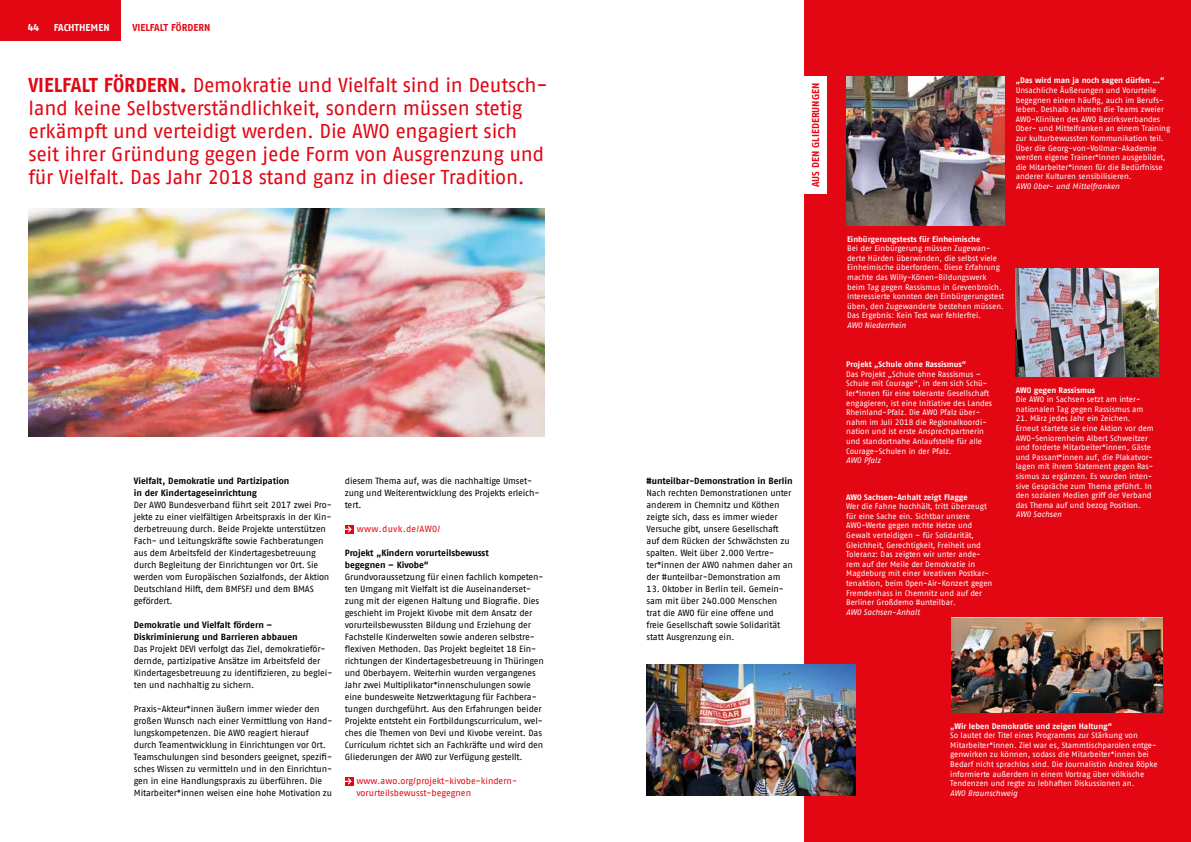
<style>
.page{position:relative;width:1191px;height:842px;background:#fff}
.page>*{position:absolute;margin:0;border:0;box-sizing:border-box;transform-origin:0 0}
.t1{font:20px/23px "AWO Fago Office";letter-spacing:-.01em;color:#e30613}
.t2{font:700 10px "AWO Fago Office";color:#e30613}
.t3{font:700 10px "AWO Fago Office";color:#fff}
.t4{font:9px/12px "AWO Fago Office";letter-spacing:-.01em;color:#000}
.t5{font:700 9px/12px "AWO Fago Office";letter-spacing:-.005em;color:#000}
.t6{font:9px/12px "AWO Fago Office";color:#e30613}
.t7{font:9px "AWO Fago Office";letter-spacing:.03em;color:#e30613}
.t8{font:8px/9.6px "AWO Fago Office";color:#fff}
.t9{font:700 8px "AWO Fago Office";color:#fff}
.t10{font:italic 8px "AWO Fago Office";letter-spacing:-.005em;color:#fff}
.s1{font-weight:700}
</style>
<div class="page">
<div style="left:345px;top:525px;width:9px;height:9px;background:#e30613"></div>
<svg style="left:345px;top:526px;width:7px;height:7px"></svg>
<div style="left:345px;top:777px;width:9px;height:9px;background:#e30613"></div>
<svg style="left:345px;top:778px;width:7px;height:7px"></svg>
<div style="left:804px;top:0;width:387px;height:842px;background:#e30613"></div>
<div style="left:804px;top:76px;width:23px;height:118px;background:#fff"></div>
<img style="left:646px;top:664px;width:209px;height:132px">
<img style="left:846px;top:76px;width:158px;height:150px">
<img style="left:951px;top:618px;width:211px;height:94px">
<img style="left:1015px;top:268px;width:143px;height:108px">
<img style="left:28px;top:208px;width:516px;height:228px">
<div style="left:0;top:0;width:121px;height:40px;background:#e30613"></div>
<p class="t3" style="left:28px;top:21px;width:13px">44</p>
<p class="t3" style="left:54px;top:21px;width:57px">FACHTHEMEN</p>
<p class="t2" style="left:132px;top:21px;width:80px">VIELFALT FÖRDERN</p>
<p class="t1" style="left:28px;top:74px;width:521px"><span class="s1">VIELFALT FÖRDERN.</span> Demokratie und Vielfalt sind in Deutsch&shy;land keine Selbstverständlichkeit, sondern müssen stetig erkämpft und verteidigt werden. Die AWO engagiert sich seit ihrer Gründung gegen jede Form von Ausgrenzung und für Vielfalt. Das Jahr 2018 stand ganz in dieser Tradition.</p>
<p class="t5" style="left:134px;top:475px;width:157px">Vielfalt, Demokratie und Partizipation in der Kindertageseinrichtung</p>
<p class="t4" style="left:134px;top:499px;width:199px">Der AWO Bundesverband führt seit 2017 zwei Pro&shy;jekte zu einer vielfältigen Arbeitspraxis in der Kin&shy;derbetreuung durch. Beide Projekte unterstützen Fach- und Leitungskräfte sowie Fachberatungen aus dem Arbeitsfeld der Kindertagesbetreuung durch Begleitung der Einrichtungen vor Ort. Sie werden vom Europäischen Sozialfonds, der Aktion Deutschland Hilft, dem BMFSFJ und dem BMAS gefördert.</p>
<p class="t5" style="left:134px;top:619px;width:165px">Demokratie und Vielfalt fördern –<br>Diskriminierung und Barrieren abbauen</p>
<p class="t4" style="left:134px;top:643px;width:200px">Das Projekt DEVI verfolgt das Ziel, demokratieför&shy;dernde, partizipative Ansätze im Arbeitsfeld der Kindertagesbetreuung zu identifizieren, zu beglei&shy;ten und nachhaltig zu sichern.</p>
<p class="t4" style="left:134px;top:703px;width:200px">Praxis-Akteur*innen äußern immer wieder den großen Wunsch nach einer Vermittlung von Hand&shy;lungskompetenzen. Die AWO reagiert hierauf durch Teamentwicklung in Einrichtungen vor Ort.<br>Teamschulungen sind besonders geeignet, spezifi&shy;sches Wissen zu vermitteln und in den Einrichtun&shy;gen in eine Handlungspraxis zu überführen. Die Mitarbeiter*innen weisen eine hohe Motivation zu</p>
<p class="t4" style="left:345px;top:475px;width:196px">diesem Thema auf, was die nachhaltige Umset&shy;zung und Weiterentwicklung des Projekts erleich&shy;tert.</p>
<p class="t7" style="left:357px;top:524px;width:85px">www.duvk.de/AWO/</p>
<p class="t5" style="left:345px;top:547px;width:145px">Projekt „Kindern vorurteilsbewusst begegnen – Kivobe“</p>
<p class="t4" style="left:345px;top:571px;width:201px">Grundvoraussetzung für einen fachlich kompeten&shy;ten Umgang mit Vielfalt ist die Auseinanderset&shy;zung mit der eigenen Haltung und Biografie. Dies geschieht im Projekt Kivobe mit dem Ansatz der vorurteilsbewussten Bildung und Erziehung der Fachstelle Kinderwelten sowie anderen selbstre&shy;flexiven Methoden. Das Projekt begleitet 18 Ein&shy;richtungen der Kindertagesbetreuung in Thüringen und Oberbayern. Weiterhin wurden vergangenes Jahr zwei Multiplikator*innenschulungen sowie eine bundesweite Netzwerktagung für Fachbera&shy;tungen durchgeführt. Aus den Erfahrungen beider Projekte entsteht ein Fortbildungscurriculum, wel&shy;ches die Themen von Devi und Kivobe vereint. Das Curriculum richtet sich an Fachkräfte und wird den Gliederungen der AWO zur Verfügung gestellt.</p>
<p class="t6" style="left:356px;top:775px;width:162px">www.awo.org/projekt-kivobe-kindern&shy;vorurteilsbewusst-begegnen</p>
<p class="t2" style="left:810px;top:187px;width:106px;rotate:-90deg">AUS DEN GLIEDERUNGEN</p>
<p class="t5" style="left:646px;top:475px;width:148px">#unteilbar-Demonstration in Berlin</p>
<p class="t4" style="left:646px;top:487px;width:148px">Nach rechten Demonstrationen unter anderem in Chemnitz und Köthen zeigte sich, dass es immer wieder Versuche gibt, unsere Gesellschaft auf dem Rücken der Schwächsten zu spalten. Weit über 2.000 Vertre&shy;ter*innen der AWO nahmen daher an der #unteilbar-Demonstration am</p>
<p class="t4" style="left:646px;top:583px;width:139px">13. Oktober in Berlin teil. Gemein&shy;sam mit über 240.000 Menschen trat die AWO für eine offene und freie Gesellschaft sowie Solidarität statt Ausgrenzung ein.</p>
<p class="t9" style="left:1015px;top:76px;width:150px">„Das wird man ja noch sagen dürfen …“</p>
<p class="t8" style="left:1015px;top:85px;width:156px">Unsachliche Äußerungen und Vorurteile begegnen einem häufig, auch im Berufs&shy;leben. Deshalb nahmen die Teams zweier AWO-Kliniken des AWO Bezirksverbandes Ober- und Mittelfranken an einem Training zur kulturbewussten Kommunikation teil.<br>Über die Georg-von-Vollmar-Akademie werden eigene Trainer*innen ausgebildet, die Mitarbeiter*innen für die Bedürfnisse anderer Kulturen sensibilisieren.</p>
<p class="t10" style="left:1015px;top:182px;width:105px">AWO Ober- und Mittelfranken</p>
<p class="t9" style="left:847px;top:234px;width:135px">Einbürgerungstests für Einheimische</p>
<p class="t8" style="left:847px;top:244px;width:159px">Bei der Einbürgerung müssen Zugewan&shy;derte Hürden überwinden, die selbst viele Einheimische überfordern. Diese Erfahrung machte das Willy-Könen-Bildungswerk beim Tag gegen Rassismus in Grevenbroich.<br>Interessierte konnten den Einbürgerungstest üben, den Zugewanderte bestehen müssen.<br>Das Ergebnis: Kein Test war fehlerfrei.</p>
<p class="t10" style="left:847px;top:321px;width:60px">AWO Niederrhein</p>
<p class="t9" style="left:846px;top:360px;width:122px">Projekt „Schule ohne Rassismus“</p>
<p class="t8" style="left:846px;top:369px;width:147px">Das Projekt „Schule ohne Rassismus – Schule mit Courage“, in dem sich Schü&shy;ler*innen für eine tolerante Gesellschaft engagieren, ist eine Initiative des Landes Rheinland-Pfalz. Die AWO Pfalz über&shy;nahm im Juli 2018 die Regionalkoordi&shy;nation und ist erste Ansprechpartnerin und standortnahe Anlaufstelle für alle Courage-Schulen in der Pfalz.</p>
<p class="t10" style="left:846px;top:456px;width:36px">AWO Pfalz</p>
<p class="t9" style="left:846px;top:492px;width:123px">AWO Sachsen-Anhalt zeigt Flagge</p>
<p class="t8" style="left:846px;top:501px;width:148px">Wer die Fahne hochhält, tritt überzeugt für eine Sache ein. Sichtbar unsere AWO-Werte gegen rechte Hetze und Gewalt verteidigen – für Solidarität, Gleichheit, Gerechtigkeit, Freiheit und Toleranz: Das zeigten wir unter ande&shy;rem auf der Meile der Demokratie in Magdeburg mit einer kreativen Postkar&shy;tenaktion, beim Open-Air-Konzert gegen Fremdenhass in Chemnitz und auf der Berliner Großdemo #unteilbar.</p>
<p class="t10" style="left:846px;top:607px;width:75px">AWO Sachsen-Anhalt</p>
<p class="t9" style="left:1015px;top:385px;width:81px">AWO gegen Rassismus</p>
<p class="t8" style="left:1015px;top:395px;width:129px">Die AWO in Sachsen setzt am inter&shy;nationalen Tag gegen Rassismus am</p>
<p class="t8" style="left:1015px;top:414px;width:139px">21. März jedes Jahr ein Zeichen.<br>Erneut startete sie eine Aktion vor dem AWO-Seniorenheim Albert Schweitzer und forderte Mitarbeiter*innen, Gäste und Passant*innen auf, die Plakatvor&shy;lagen mit ihrem Statement gegen Ras&shy;sismus zu ergänzen. Es wurden inten&shy;sive Gespräche zum Thema geführt. In den sozialen Medien griff der Verband das Thema auf und bezog Position.</p>
<p class="t10" style="left:1015px;top:510px;width:47px">AWO Sachsen</p>
<p class="t9" style="left:950px;top:721px;width:163px">„Wir leben Demokratie und zeigen Haltung“</p>
<p class="t8" style="left:950px;top:730px;width:209px">So lautet der Titel eines Programms zur Stärkung von Mitarbeiter*innen. Ziel war es, Stammtischparolen entge&shy;genwirken zu können, sodass die Mitarbeiter*innen bei Bedarf nicht sprachlos sind. Die Journalistin Andrea Röpke informierte außerdem in einem Vortrag über völkische Tendenzen und regte zu lebhaften Diskussionen an.</p>
<p class="t10" style="left:950px;top:788px;width:69px">AWO Braunschweig</p>
</div>
